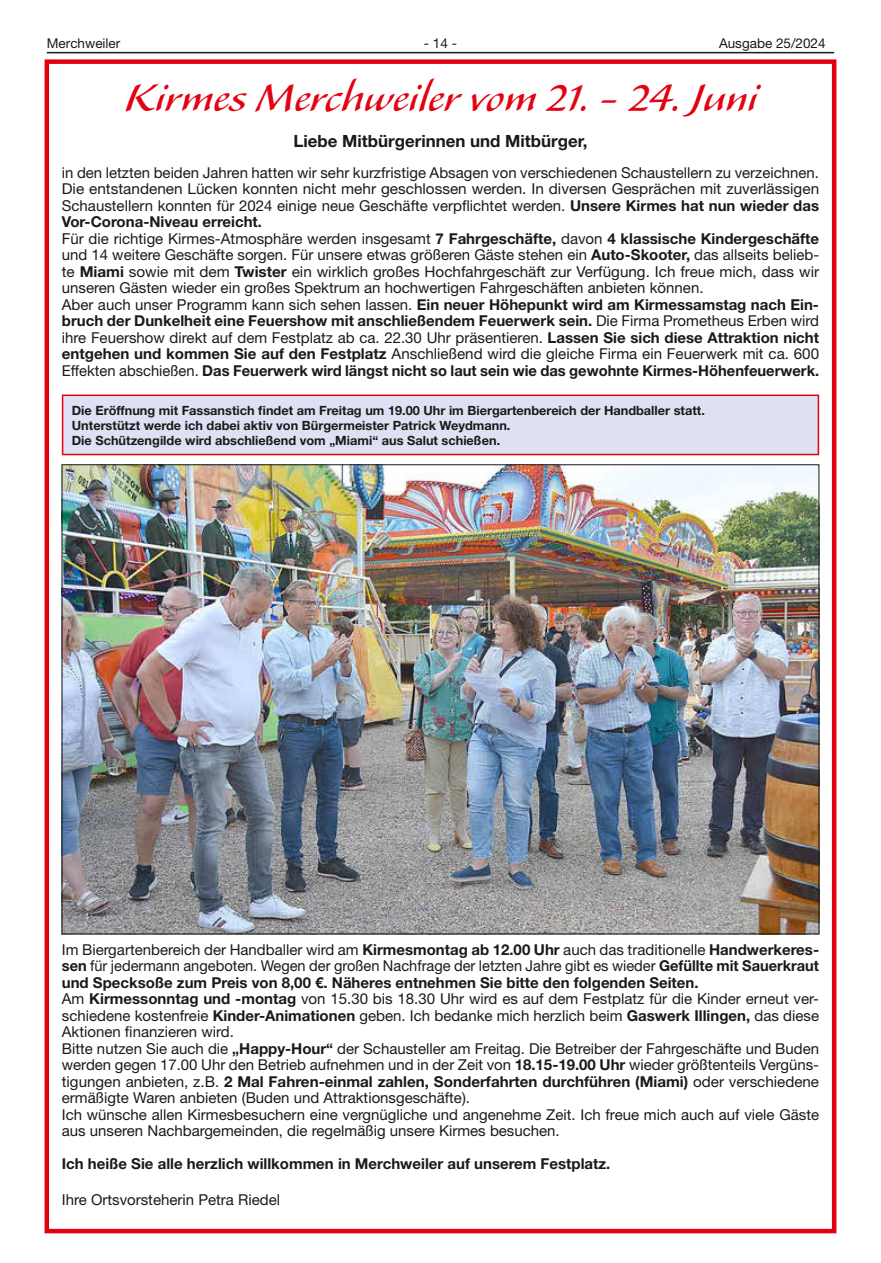
<style>
.page{position:relative;width:881px;height:1263px;background:#fff}
.page>*{position:absolute;margin:0;border:0;box-sizing:border-box;transform-origin:0 0}
.t1{font:49.5px "Alexa";letter-spacing:-.005em;color:#e30211}
.t2{font:700 16.8px "Helvetica Neue LT";color:#1a1a18}
.t3{font:15px/16.5px "Helvetica Neue LT";color:#1a1a18}
.t4{font:700 15px "Helvetica Neue LT";color:#1a1a18}
.t5{font:13.5px "Helvetica Neue LT";color:#1a1a18}
.t6{font:700 12.75px/15.3px "Helvetica Neue LT";color:#1a1a18}
.s1{font-weight:700}
</style>
<div class="page">
<hr style="left:47px;top:52px;width:786px;height:1px;background:#1a1a18">
<div style="left:63px;top:395px;width:755px;height:59px;background:#dde1f3"></div>
<div style="left:62px;top:394px;width:756px;height:61px;border:2px solid #e30211"></div>
<img style="left:64px;top:466px;width:752px;height:466px">
<div style="left:45px;top:59px;width:791px;height:1174px;border:4px solid #e3000f"></div>
<p class="t5" style="left:47px;top:35px;width:75px">Merchweiler</p>
<p class="t5" style="left:424px;top:35px;width:35px">- 14 -</p>
<p class="t5" style="left:718px;top:35px;width:108px">Ausgabe 25/2024</p>
<h1 class="t1" style="left:124px;top:74px;width:633px">Kirmes Merchweiler vom 21. - 24. Juni</h1>
<p class="t2" style="left:293px;top:130px;width:295px">Liebe Mitbürgerinnen und Mitbürger,</p>
<p class="t3" style="left:62px;top:164px;width:758px">in den letzten beiden Jahren hatten wir sehr kurzfristige Absagen von verschiedenen Schaustellern zu verzeichnen.<br>Die entstandenen Lücken konnten nicht mehr geschlossen werden. In diversen Gesprächen mit zuverlässigen Schaustellern konnten für 2024 einige neue Geschäfte verpflichtet werden. <span class="s1">Unsere Kirmes hat nun wieder das Vor-Corona-Niveau erreicht.<br></span>Für die richtige Kirmes-Atmosphäre werden insgesamt <span class="s1">7 Fahrgeschäfte,</span> davon <span class="s1">4 klassische Kindergeschäfte </span>und 14 weitere Geschäfte sorgen. Für unsere etwas größeren Gäste stehen ein <span class="s1">Auto-Skooter,</span> das allseits belieb&shy;te <span class="s1">Miami</span> sowie mit dem <span class="s1">Twister</span> ein wirklich großes Hochfahrgeschäft zur Verfügung. Ich freue mich, dass wir unseren Gästen wieder ein großes Spektrum an hochwertigen Fahrgeschäften anbieten können.<br>Aber auch unser Programm kann sich sehen lassen. <span class="s1">Ein neuer Höhepunkt wird am Kirmessamstag nach Ein&shy;bruch der Dunkelheit eine Feuershow mit anschließendem Feuerwerk sein.</span> Die Firma Prometheus Erben wird ihre Feuershow direkt auf dem Festplatz ab ca. 22.30 Uhr präsentieren. <span class="s1">Lassen Sie sich diese Attraktion nicht entgehen und kommen Sie auf den Festplatz</span> Anschließend wird die gleiche Firma ein Feuerwerk mit ca. 600<br>Effekten abschießen. <span class="s1">Das Feuerwerk wird längst nicht so laut sein wie das gewohnte Kirmes-Höhenfeuerwerk.</span></p>
<p class="t6" style="left:72px;top:402px;width:632px">Die Eröffnung mit Fassanstich findet am Freitag um 19.00 Uhr im Biergartenbereich der Handballer statt.<br>Unterstützt werde ich dabei aktiv von Bürgermeister Patrick Weydmann.<br>Die Schützengilde wird abschließend vom „Miami“ aus Salut schießen.</p>
<p class="t3" style="left:62px;top:941px;width:758px">Im Biergartenbereich der Handballer wird am <span class="s1">Kirmesmontag ab 12.00 Uhr</span> auch das traditionelle <span class="s1">Handwerkeres&shy;sen</span> für jedermann angeboten. Wegen der großen Nachfrage der letzten Jahre gibt es wieder <span class="s1">Gefüllte mit Sauerkraut und Specksoße zum Preis von 8,00 €. Näheres entnehmen Sie bitte den folgenden Seiten.<br></span>Am <span class="s1">Kirmessonntag und -montag</span> von 15.30 bis 18.30 Uhr wird es auf dem Festplatz für die Kinder erneut ver&shy;schiedene kostenfreie <span class="s1">Kinder-Animationen</span> geben. Ich bedanke mich herzlich beim <span class="s1">Gaswerk Illingen,</span> das diese Aktionen finanzieren wird.<br>Bitte nutzen Sie auch die <span class="s1">„Happy-Hour“</span> der Schausteller am Freitag. Die Betreiber der Fahrgeschäfte und Buden werden gegen 17. 00 Uhr den Betrieb aufnehmen und in der Zeit von <span class="s1">18.15-19.00 Uhr</span> wieder größtenteils Vergüns&shy;tigungen anbieten, z. B. <span class="s1">2 Mal Fahren-einmal zahlen, Sonderfahrten durchführen (Miami)</span> oder verschiedene ermäßigte Waren anbieten (Buden und Attraktionsgeschäfte).<br>Ich wünsche allen Kirmesbesuchern eine vergnügliche und angenehme Zeit. Ich freue mich auch auf viele Gäste aus unseren Nachbargemeinden, die regelmäßig unsere Kirmes besuchen.</p>
<p class="t4" style="left:62px;top:1155px;width:548px">Ich heiße Sie alle herzlich willkommen in Merchweiler auf unserem Festplatz.</p>
<p class="t3" style="left:62px;top:1191px;width:220px">Ihre Ortsvorsteherin Petra Riedel</p>
</div>
